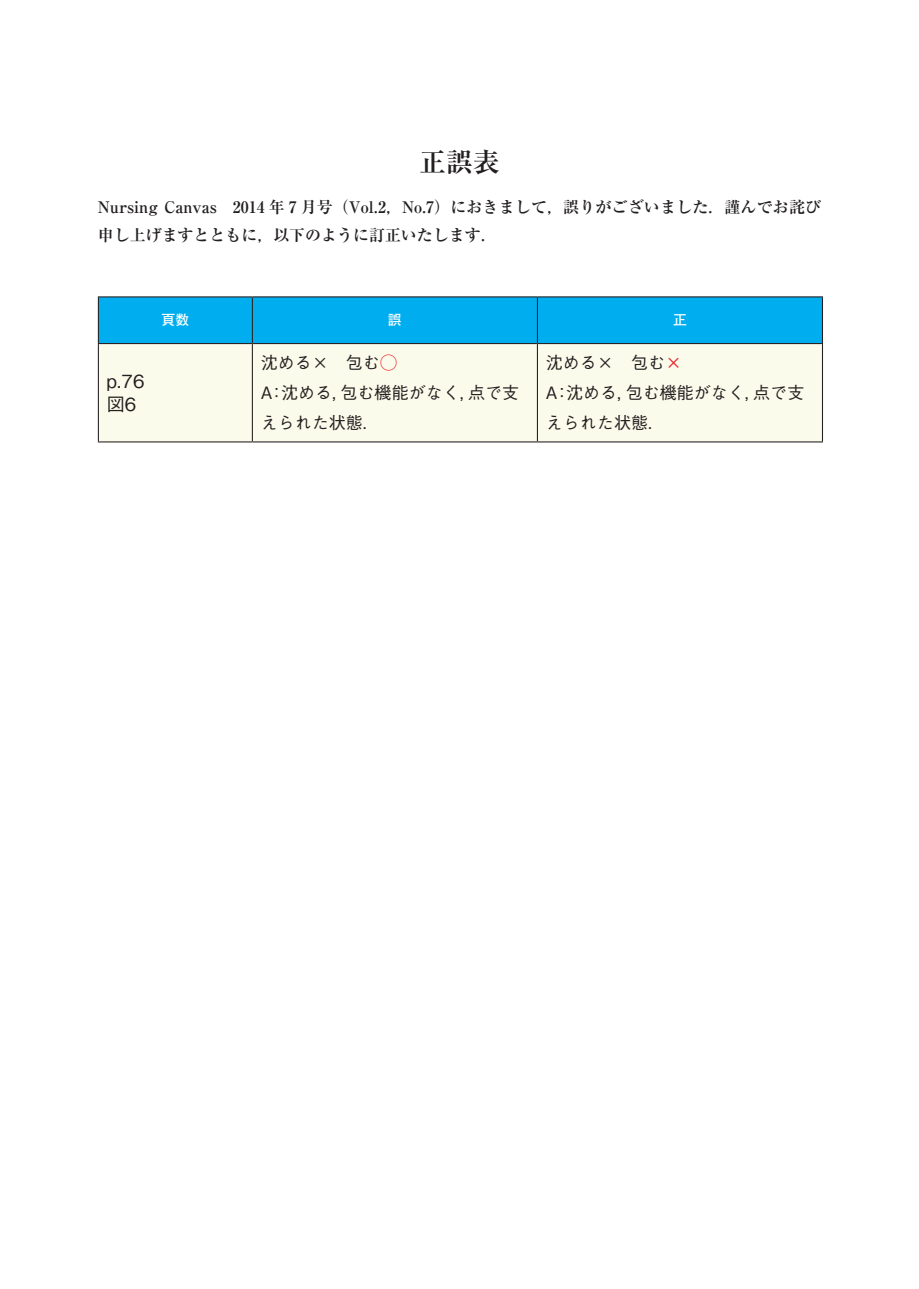
<style>
.page{position:relative;width:919px;height:1289px;background:#fff}
.page>*{position:absolute;margin:0;border:0;box-sizing:border-box;transform-origin:0 0}
.t1{font:700 26.55px "Ryumin Pro";color:#231f20}
.t2{font:500 18px/23.4px "Gothic BBB Pro";color:#231f20}
.t3{font:500 16.95px/29.7px "Gothic BBB Pro";color:#231f20}
.t4{font:700 15.9px/27.9px "Ryumin Pro";color:#231f20}
.t5{font:700 13.8px "Futo Go B101 Pro";color:#fff}
.s1{color:#ee1d23}
</style>
<div class="page">
<div style="left:98px;top:297px;width:154px;height:46px;background:#00aeef"></div>
<div style="left:253px;top:297px;width:568px;height:46px;background:#00aeef"></div>
<div style="left:98px;top:343px;width:154px;height:99px;background:#fbfbeb"></div>
<div style="left:253px;top:344px;width:568px;height:97px;background:#fbfbeb"></div>
<hr style="left:98px;top:296px;width:154px;height:1px;background:#231f20">
<hr style="left:98px;top:297px;width:1px;height:46px;background:#231f20">
<hr style="left:98px;top:344px;width:1px;height:97px;background:#231f20">
<hr style="left:252px;top:344px;width:1px;height:97px;background:#231f20">
<hr style="left:537px;top:344px;width:1px;height:97px;background:#231f20">
<hr style="left:821px;top:344px;width:2px;height:97px;background:#231f20">
<hr style="left:98px;top:441px;width:154px;height:1px;background:#231f20">
<hr style="left:252px;top:441px;width:285px;height:1px;background:#231f20">
<hr style="left:537px;top:441px;width:286px;height:1px;background:#231f20">
<hr style="left:252px;top:296px;width:285px;height:1px;background:#231f20">
<hr style="left:252px;top:297px;width:1px;height:46px;background:#231f20">
<hr style="left:98px;top:343px;width:154px;height:1px;background:#231f20">
<hr style="left:252px;top:343px;width:285px;height:1px;background:#231f20">
<hr style="left:537px;top:296px;width:286px;height:1px;background:#231f20">
<hr style="left:537px;top:297px;width:1px;height:46px;background:#231f20">
<hr style="left:821px;top:297px;width:2px;height:46px;background:#231f20">
<hr style="left:537px;top:343px;width:286px;height:1px;background:#231f20">
<h1 class="t1" style="left:419px;top:141px;width:81px">正誤表</h1>
<p class="t4" style="left:98px;top:192px;width:724px">Nursing Canvas　2014 年 7 月号（Vol.2，No.7）におきまして，誤りがございました．謹んでお詫び申し上げますとともに，以下のように訂正いたします．</p>
<p class="t2" style="left:107px;top:367px;width:39px">p.76図6</p>
<p class="t5" style="left:161px;top:309px;width:29px">頁数</p>
<p class="t5" style="left:388px;top:309px;width:15px">誤</p>
<p class="t5" style="left:673px;top:309px;width:15px">正</p>
<p class="t3" style="left:261px;top:346px;width:260px">沈める×　包む<span class="s1">◯<br></span>A：沈める，包む機能がなく，点で支えられた状態．</p>
<p class="t3" style="left:546px;top:346px;width:260px">沈める×　包む<span class="s1">×<br></span>A：沈める，包む機能がなく，点で支えられた状態．</p>
</div>
